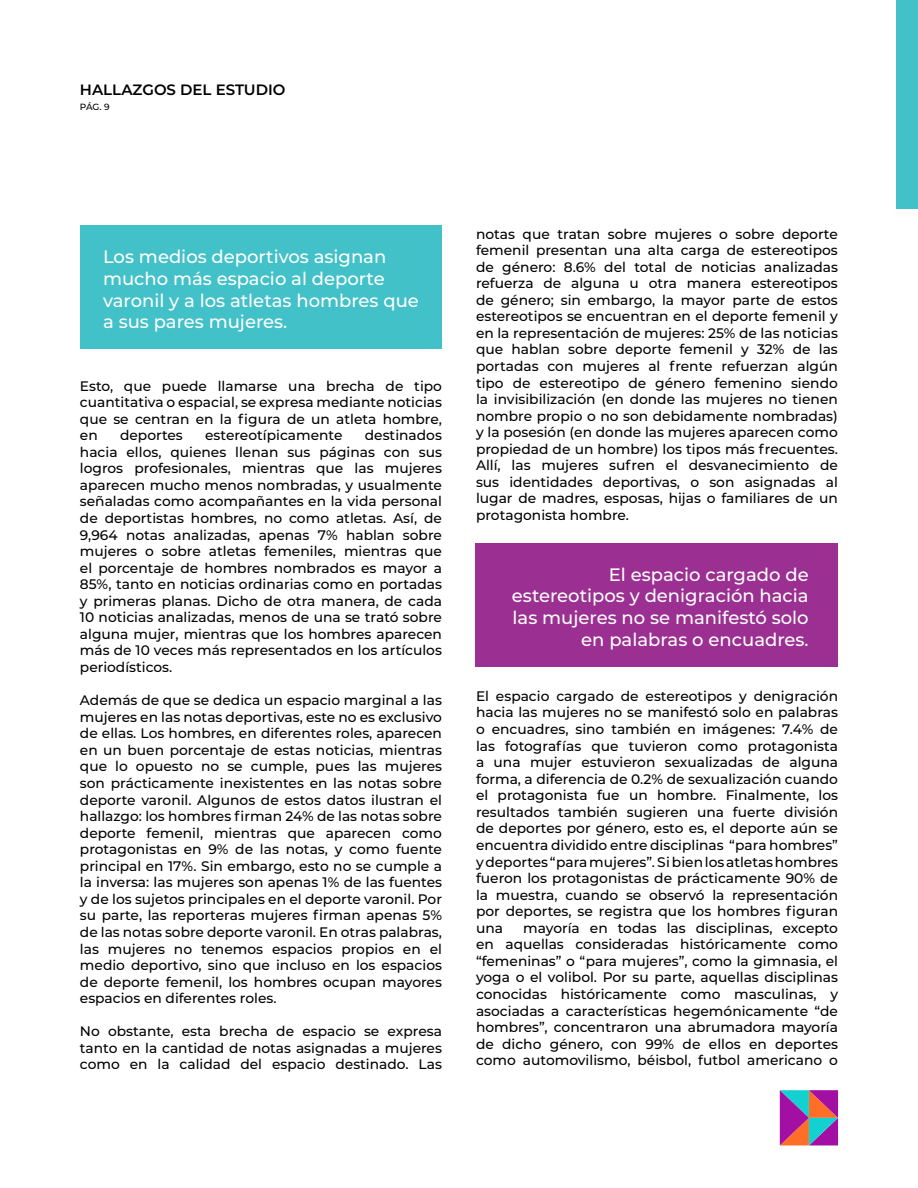
<style>
.page{position:relative;width:918px;height:1188px;background:#fff}
.page>*{position:absolute;margin:0;border:0;box-sizing:border-box;transform-origin:0 0}
.t1{font:500 18px/21.6px "Montserrat";color:#fff}
.t2{font:600 15px "Montserrat";color:#000}
.t3{font:500 13.8px/16.5px "Montserrat";color:#000;text-align:justify}
.t4{font:500 9px "Montserrat";color:#000}
</style>
<div class="page">
<svg style="left:780px;top:1090px;width:58px;height:55px;background:#965991"></svg>
<div style="left:897px;top:0;width:21px;height:208px;background:#42c1c8"></div>
<div style="left:80px;top:225px;width:362px;height:124px;background:#42c1c8"></div>
<div style="left:476px;top:543px;width:362px;height:123px;background:#9b3092"></div>
<p class="t2" style="left:80px;top:79px;width:207px">HALLAZGOS DEL ESTUDIO</p>
<p class="t4" style="left:80px;top:100px;width:31px">PÁG. 9</p>
<h1 class="t1" style="left:103px;top:246px;width:317px">Los medios deportivos asignan mucho más espacio al deporte varonil y a los atletas hombres que a sus pares mujeres.</h1>
<p class="t3" style="left:80px;top:377px;width:364px">Esto, que puede llamarse una brecha de tipo cuantitativa o espacial, se expresa mediante noticias que se centran en la figura de un atleta hombre, en</p>
<p class="t3" style="left:80px;top:426px;width:364px;text-indent:285px">destinados hacia ellos, quienes llenan sus páginas con sus logros profesionales, mientras que las mujeres aparecen mucho menos nombradas, y usualmente señaladas como acompañantes en la vida personal de deportistas hombres, no como atletas. Así, de 9,964 notas analizadas, apenas 7% hablan sobre mujeres o sobre atletas femeniles, mientras que el porcentaje de hombres nombrados es mayor a 85%, tanto en noticias ordinarias como en portadas y primeras planas. Dicho de otra manera, de cada 10 noticias analizadas, menos de una se trató sobre alguna mujer, mientras que los hombres aparecen más de 10 veces más representados en los artículos periodísticos.</p>
<p class="t3" style="left:80px;top:691px;width:364px">Además de que se dedica un espacio marginal a las mujeres en las notas deportivas, este no es exclusivo de ellas. Los hombres, en diferentes roles, aparecen en un buen porcentaje de estas noticias, mientras que lo opuesto no se cumple, pues las mujeres son prácticamente inexistentes en las notas sobre deporte varonil. Algunos de estos datos ilustran el hallazgo: los hombres firman 24% de las notas sobre deporte femenil, mientras que aparecen como protagonistas en 9% de las notas, y como fuente principal en 17%. Sin embargo, esto no se cumple a la inversa: las mujeres son apenas 1% de las fuentes y de los sujetos principales en el deporte varonil. Por su parte, las reporteras mujeres firman apenas 5% de las notas sobre deporte varonil. En otras palabras, las mujeres no tenemos espacios propios en el medio deportivo, sino que incluso en los espacios de deporte femenil, los hombres ocupan mayores espacios en diferentes roles.</p>
<p class="t3" style="left:80px;top:1023px;width:364px">No obstante, esta brecha de espacio se expresa tanto en la cantidad de notas asignadas a mujeres como en la calidad del espacio destinado. Las</p>
<p class="t3" style="left:120px;top:426px;width:64px">deportes</p>
<p class="t3" style="left:205px;top:426px;width:139px">estereotípicamente</p>
<p class="t3" style="left:476px;top:225px;width:363px">notas que tratan sobre mujeres o sobre deporte femenil presentan una alta carga de estereotipos de género: 8.6% del total de noticias analizadas refuerza de alguna u otra manera estereotipos de género; sin embargo, la mayor parte de estos estereotipos se encuentran en el deporte femenil y en la representación de mujeres: 25% de las noticias que hablan sobre deporte femenil y 32% de las portadas con mujeres al frente refuerzan algún tipo de estereotipo de género femenino siendo la invisibilización (en donde las mujeres no tienen nombre propio o no son debidamente nombradas) y la posesión (en donde las mujeres aparecen como propiedad de un hombre) los tipos más frecuentes.<br>Allí, las mujeres sufren el desvanecimiento de sus identidades deportivas, o son asignadas al lugar de madres, esposas, hijas o familiares de un protagonista hombre.</p>
<h1 class="t1" style="left:512px;top:563px;width:298px;text-align:right">El espacio cargado de estereotipos y denigración hacia las mujeres no se manifestó solo en palabras o encuadres.</h1>
<p class="t3" style="left:476px;top:687px;width:364px">El espacio cargado de estereotipos y denigración hacia las mujeres no se manifestó solo en palabras o encuadres, sino también en imágenes: 7.4% de las fotografías que tuvieron como protagonista a una mujer estuvieron sexualizadas de alguna forma, a diferencia de 0.2% de sexualización cuando el protagonista fue un hombre. Finalmente, los resultados también sugieren una fuerte división de deportes por género, esto es, el deporte aún se encuentra dividido entre disciplinas “para hombres” y deportes “para mujeres”. Si bien los atletas hombres fueron los protagonistas de prácticamente 90% de la muestra, cuando se observó la representación por deportes, se registra que los hombres figuran una</p>
<p class="t3" style="left:476px;top:919px;width:364px;text-indent:47px">mayoría en todas las disciplinas, excepto en aquellas consideradas históricamente como “femeninas” o “para mujeres”, como la gimnasia, el yoga o el volibol. Por su parte, aquellas disciplinas conocidas históricamente como masculinas, y asociadas a características hegemónicamente “de hombres”, concentraron una abrumadora mayoría de dicho género, con 99% de ellos en deportes como automovilismo, béisbol, futbol americano o</p>
</div>
